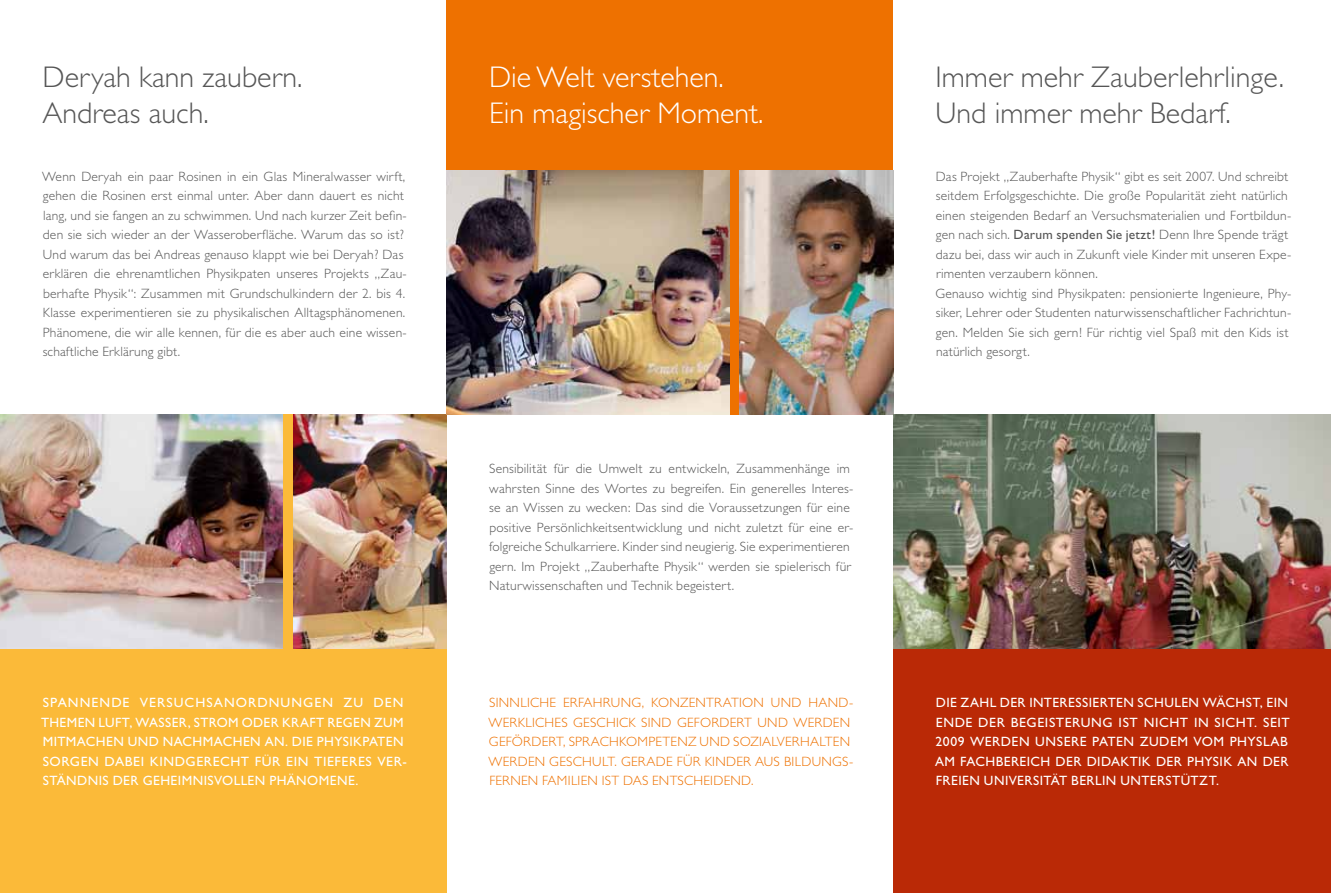
<style>
.page{position:relative;width:1331px;height:893px;background:#fff}
.page>*{position:absolute;margin:0;border:0;box-sizing:border-box;transform-origin:0 0}
.t1{font:300 30px/36px "Gill Sans";color:#565656}
.t2{font:300 30px/36px "Gill Sans";color:#fff}
.t3{font:300 13.5px/19.5px "Gill Sans";letter-spacing:.015em;color:#565656}
.t4{font:13.5px/19.5px "Gill Sans";letter-spacing:.035em;color:#fff}
.t5{font:300 13.5px "Gill Sans";letter-spacing:.215em;color:#ee7100}
.t6{font:300 13.5px/19.5px "Gill Sans";letter-spacing:.26em;color:#ee7100}
.t7{font:300 13.5px "Gill Sans";letter-spacing:.245em;color:#ee7100}
.s1{font-weight:400}
</style>
<div class="page">
<div style="left:446px;top:0;width:447px;height:415px;background:#ee7100"></div>
<div style="left:0;top:415px;width:446px;height:478px;background:#fbba39"></div>
<div style="left:893px;top:415px;width:438px;height:478px;background:#ba2906"></div>
<img style="left:0;top:415px;width:283px;height:234px">
<img style="left:293px;top:415px;width:153px;height:234px">
<img style="left:446px;top:170px;width:283px;height:245px">
<img style="left:740px;top:170px;width:153px;height:245px">
<img style="left:893px;top:415px;width:438px;height:234px">
<h1 class="t1" style="left:43px;top:59px;width:261px">Deryah kann zaubern.<br>Andreas auch.</h1>
<h1 class="t2" style="left:489px;top:59px;width:276px">Die Welt verstehen.<br>Ein magischer Moment.</h1>
<p class="t3" style="left:42px;top:167px;width:366px">Wenn Deryah ein paar Rosinen in ein Glas Mineralwasser wirft, gehen die Rosinen erst einmal unter. Aber dann dauert es nicht lang, und sie fangen an zu schwimmen. Und nach kurzer Zeit befin&shy;den sie sich wieder an der Wasseroberfläche. Warum das so ist?<br>Und warum das bei Andreas genauso klappt wie bei Deryah? Das erklären die ehrenamtlichen Physikpaten unseres Projekts „Zau&shy;berhafte Physik“: Zusammen mit Grundschulkindern der 2. bis 4.<br>Klasse experimentieren sie zu physikalischen Alltagsphänomenen.<br>Phänomene, die wir alle kennen, für die es aber auch eine wissen&shy;schaftliche Erklärung gibt.</p>
<p class="t4" style="left:41px;top:693px;width:367px">SPANNENDE VERSUCHSANORDNUNGEN ZU DEN -THEMEN LUFT, WASS ER, STROM OD ER KRAFT REGEN ZUM MITMACHEN UND NACHMACHEN AN. DIE PHYSIKPATEN SORGEN DABEI KINDGERECHT FÜR EIN TIEFERES VER-STÄNDNIS DER GEHEIMNISVOLLEN PHÄNOMENE.</p>
<p class="t3" style="left:489px;top:459px;width:366px">Sensibilität für die Umwelt zu entwickeln, Zusammenhänge im wahrsten Sinne des Wortes zu begreifen. Ein generelles I nteres&shy;se an Wissen zu wecken: Das sind die Voraussetzungen für eine positive Persönlichkeitsentwicklung und nicht zuletzt für eine er&shy;folgreiche Schulkarriere. Kinder sind neugierig. Sie experimentieren gern. I m Projekt „Zauberhafte Physik“ werden sie spielerisch für N aturwissenschaften und Technik begeistert.</p>
<p class="t6" style="left:489px;top:693px;width:366px">Sinnliche Erfahru ng, Konzentration u nd hand&shy;werk</p>
<p class="t5" style="left:525px;top:715px;width:196px">liches Geschick sind geforder</p>
<p class="t5" style="left:744px;top:715px;width:60px">t und werde</p>
<p class="t5" style="left:840px;top:715px;width:12px">n</p>
<p class="t5" style="left:489px;top:734px;width:44px">geförder</p>
<p class="t5" style="left:556px;top:734px;width:91px">t, Sprachkompe</p>
<p class="t7" style="left:663px;top:734px;width:189px">tenz und Sozialverhalten</p>
<p class="t5" style="left:489px;top:754px;width:11px">werde</p>
<p class="t5" style="left:535px;top:754px;width:106px">n geschult. Gerade</p>
<p class="t5" style="left:677px;top:754px;width:59px">für Kinder</p>
<p class="t5" style="left:755px;top:754px;width:10px">aus</p>
<p class="t5" style="left:784px;top:754px;width:71px">bildu ngs-</p>
<p class="t5" style="left:489px;top:773px;width:62px">fernen Fam</p>
<p class="t5" style="left:568px;top:773px;width:65px">ilien ist das</p>
<p class="t5" style="left:652px;top:773px;width:103px">entscheidend.</p>
<h1 class="t1" style="left:935px;top:59px;width:350px">Immer mehr Zauberlehrlinge.<br>Und immer mehr Bedarf.</h1>
<p class="t3" style="left:935px;top:167px;width:357px">Das Projekt „Zauberhafte Physik“ gibt es seit 2007. Und schreibt seitdem Erfolgsgeschichte. Die große Popularität zieht natürlich einen steigenden Bedarf an Versuchsmaterialien und Fortbildun&shy;gen nach sich. <span class="s1">DARUM SPENDEN SIE JETZT!</span> Denn I hre Spende trägt dazu bei, dass wir auch in Zukunft viele Kinder mit unseren Expe&shy;rimenten verzaubern können.<br>Genauso wichtig sind Physikpaten: pensionierte I ngenieure, Phy&shy;siker, Lehrer oder Studenten naturwissenschaftlicher Fachrichtun&shy;gen. Melden Sie sich gern! Für richtig viel Spaß mit den Kids ist natürlich gesorgt.</p>
<p class="t4" style="left:935px;top:693px;width:356px">DIE ZAHL DER INTERESSIERTEN SCHULEN WÄCHST, EIN ENDE DER BEGEISTERUNG IST NICHT IN SICHT. SEIT 2009 WERD EN UNSERE PATEN ZUD EM VOM PHYSLAB AM FACHBEREICH DER DIDAKTIK DER PHYSIK AN DER FREIEN UNIVERSITÄT BERLIN UNTERSTÜTZT.</p>
</div>
